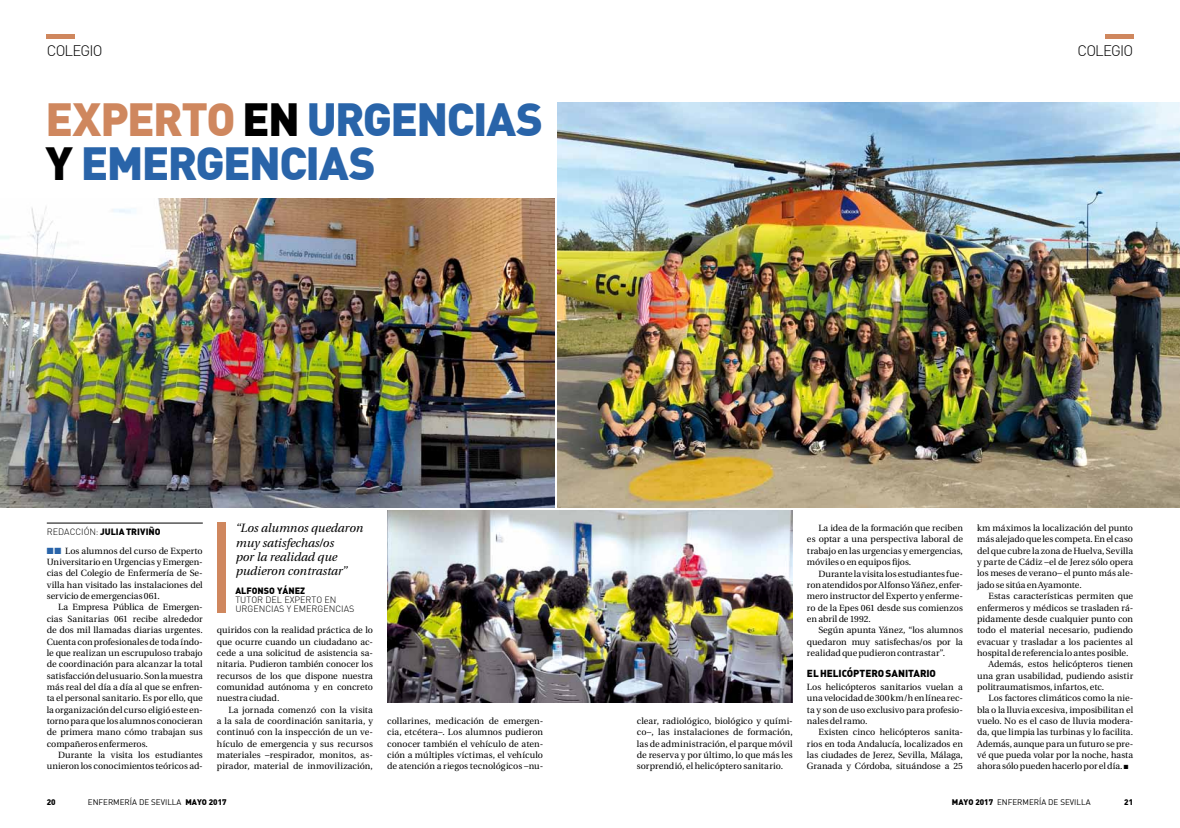
<style>
.page{position:relative;width:1180px;height:828px;background:#fff}
.page>*{position:absolute;margin:0;border:0;box-sizing:border-box;transform-origin:0 0}
.t1{font:900 45.5px/44px "DIN";letter-spacing:-.035em;color:#2964a9}
.t2{font:300 15px "DIN";letter-spacing:-.06em;color:#000}
.t3{font:italic 12px/14.4px "Utopia";color:#000}
.t4{font:900 10px "DIN Alternate";letter-spacing:-.005em;color:#000}
.t5{font:9px/11.3px "Utopia";color:#000;text-align:justify}
.t6{font:300 9px/9px "DIN";color:#000}
.t7{font:900 9px "DIN";color:#000}
.t8{font:8px "DIN";color:#000}
.t9{font:900 8px "DIN";color:#000}
.s1{color:#cf875e}
.s2{color:#000}
.s3{font-weight:900}
.s4{color:#2964a9}
</style>
<div class="page">
<hr style="left:47px;top:523px;width:156px;height:1px;background:#000">
<img style="left:557px;top:102px;width:622px;height:405px">
<img style="left:0;top:198px;width:554px;height:309px">
<img style="left:387px;top:510px;width:405px;height:193px">
<div style="left:217px;top:522px;width:8px;height:91px;background:#cf875e"></div>
<hr style="left:47px;top:34px;width:28px;height:4px;background:#cf875e">
<hr style="left:1104px;top:34px;width:28px;height:4px;background:#cf875e">
<h2 class="t2" style="left:47px;top:42px;width:57px">COLEGIO</h2>
<h2 class="t2" style="left:1077px;top:42px;width:57px">COLEGIO</h2>
<h1 class="t1" style="left:45px;top:95px;width:497px"><span class="s1">EXPERTO</span> <span class="s2">EN</span> URGENCIAS<br><span class="s2">Y</span> EMERGENCIAS</h1>
<p class="t6" style="left:47px;top:527px;width:85px">REDACCIÓN: <span class="s3">JULIA TRIVI</span></p>
<p class="t7" style="left:148px;top:526px;width:14px">ÑO</p>
<p class="t5" style="left:47px;top:545px;width:157px"><span class="s4">■■</span> Los alumnos del curso de Experto Universitario en Urgencias y Emergen&shy;cias del Colegio de Enfermería de Se&shy;villa han visitado las instalaciones del servicio de emergencias 061.</p>
<p class="t5" style="left:47px;top:602px;width:157px;text-indent:11px">La Empresa Pública de Emergen&shy;cias Sanitarias 061 recibe alrededor de dos mil llamadas diarias urgentes.<br>Cuenta con profesionales de toda índo&shy;le que realizan un escrupuloso trabajo de coordinación para alcanzar la total satisfacción del usuario. Son la muestra más real del día a día al que se enfren&shy;ta el personal sanitario. Es por ello, que la organización del curso eligió este en&shy;torno para que los alumnos conocieran de primera mano cómo trabajan sus compañeros enfermeros.</p>
<p class="t5" style="left:47px;top:749px;width:157px;text-align:right">Durante la visita los estudiantes unieron los conocimientos teóricos ad-</p>
<h3 class="t3" style="left:235px;top:521px;width:129px">“Los alumnos quedaron muy satisfechas/os<br>por la realidad que pudieron contrastar”</h3>
<p class="t7" style="left:235px;top:585px;width:71px">ALFONSO YÁNEZ</p>
<p class="t6" style="left:235px;top:595px;width:119px">TUTOR DEL EXPERTO EN<br>URGENCIAS Y EMERGENCIAS</p>
<p class="t5" style="left:217px;top:624px;width:157px">quiridos con la realidad práctica de lo que ocurre cuando un ciudadano ac&shy;cede a una solicitud de asistencia sa&shy;nitaria. Pudieron también conocer los recursos de los que dispone nuestra comunidad autónoma y en concreto nuestra ciudad.</p>
<p class="t5" style="left:217px;top:704px;width:157px;text-indent:11px">La jornada comenzó con la visita a la sala de coordinación sanitaria, y continuó con la inspección de un ve&shy;hículo de emergencia y sus recursos materiales –respirador, monitos, as&shy;pirador, material de inmovilización,</p>
<p class="t5" style="left:387px;top:715px;width:157px">collarines, medicación de emergen&shy;cia, etcétera–. Los alumnos pudieron conocer también el vehículo de aten&shy;ción a múltiples víctimas, el vehículo de atención a riegos tecnológicos –nu-</p>
<p class="t5" style="left:636px;top:715px;width:157px">clear, radiológico, biológico y quími&shy;co–, las instalaciones de formación, las de administración, el parque móvil de reserva y por último, lo que más les sorprendió, el helicóptero sanitario.</p>
<p class="t5" style="left:806px;top:522px;width:157px;text-indent:11px">La idea de la formación que reciben es optar a una perspectiva laboral de trabajo en las urgencias y emergencias, móviles o en equipos fijos.</p>
<p class="t5" style="left:806px;top:568px;width:157px;text-indent:11px">Durante la visita los estudiantes fue&shy;ron atendidos por Alfonso Yáñez, enfer&shy;mero instructor del Experto y enferme&shy;ro de la Epes 061 desde sus comienzos en abril de 1992.</p>
<p class="t5" style="left:806px;top:624px;width:157px;text-indent:11px">Según apunta Yánez, “los alumnos quedaron muy satisfechas/os por la realidad que pudieron contrastar”.</p>
<p class="t4" style="left:806px;top:666px;width:130px">EL HELICÓPTERO SANITARIO</p>
<p class="t5" style="left:806px;top:681px;width:157px">Los helicópteros sanitarios vuelan a una velocidad de 300 km/h en línea rec&shy;ta y son de uso exclusivo para profesio&shy;nales del ramo.</p>
<p class="t5" style="left:806px;top:726px;width:157px;text-indent:11px">Existen cinco helicópteros sanita&shy;rios en toda Andalucía, localizados en las ciudades de Jerez, Sevilla, Málaga, Granada y Córdoba, situándose a 25</p>
<p class="t5" style="left:977px;top:522px;width:157px">km máximos la localización del punto más alejado que les competa. En el caso del que cubre la zona de Huelva, Sevilla y parte de Cádiz –el de Jerez sólo opera los meses de verano– el punto más ale&shy;jado se sitúa en Ayamonte.</p>
<p class="t5" style="left:988px;top:590px;width:146px">Estas características permiten que</p>
<p class="t5" style="left:977px;top:602px;width:157px">enfermeros y médicos se trasladen rá-</p>
<p class="t5" style="left:977px;top:613px;width:157px">pidamente desde cualquier punto con</p>
<p class="t5" style="left:977px;top:624px;width:157px">todo el material necesario, pudiendo</p>
<p class="t5" style="left:977px;top:636px;width:157px">evacuar y trasladar a los pacientes al</p>
<p class="t5" style="left:977px;top:647px;width:153px">hospital de referencia lo antes posible.</p>
<p class="t5" style="left:988px;top:658px;width:146px">Además, estos helicópteros tienen</p>
<p class="t5" style="left:977px;top:670px;width:157px">una gran usabilidad, pudiendo asistir</p>
<p class="t5" style="left:977px;top:681px;width:129px">politraumatismos, infartos, etc.</p>
<p class="t5" style="left:988px;top:692px;width:146px">Los factores climáticos como la nie-</p>
<p class="t5" style="left:977px;top:704px;width:157px">bla o la lluvia excesiva, imposibilitan el</p>
<p class="t5" style="left:977px;top:715px;width:157px">vuelo. No es el caso de lluvia modera-</p>
<p class="t5" style="left:977px;top:727px;width:157px">da, que limpia las turbinas y lo facilita.</p>
<p class="t5" style="left:977px;top:738px;width:157px">Además, aunque para un futuro se pre-</p>
<p class="t5" style="left:977px;top:749px;width:157px">vé que pueda volar por la noche, hasta</p>
<p class="t5" style="left:977px;top:761px;width:153px">ahora sólo pueden hacerlo por el día. ■</p>
<p class="t9" style="left:47px;top:797px;width:10px">20</p>
<p class="t8" style="left:88px;top:797px;width:140px">ENFERMERÍA DE SEVILLA <span class="s3">MAYO 2017</span></p>
<p class="t8" style="left:951px;top:797px;width:140px"><span class="s3">MAYO 2017</span> ENFERMERÍA DE SEVILLA</p>
<p class="t9" style="left:1124px;top:797px;width:10px">21</p>
</div>
